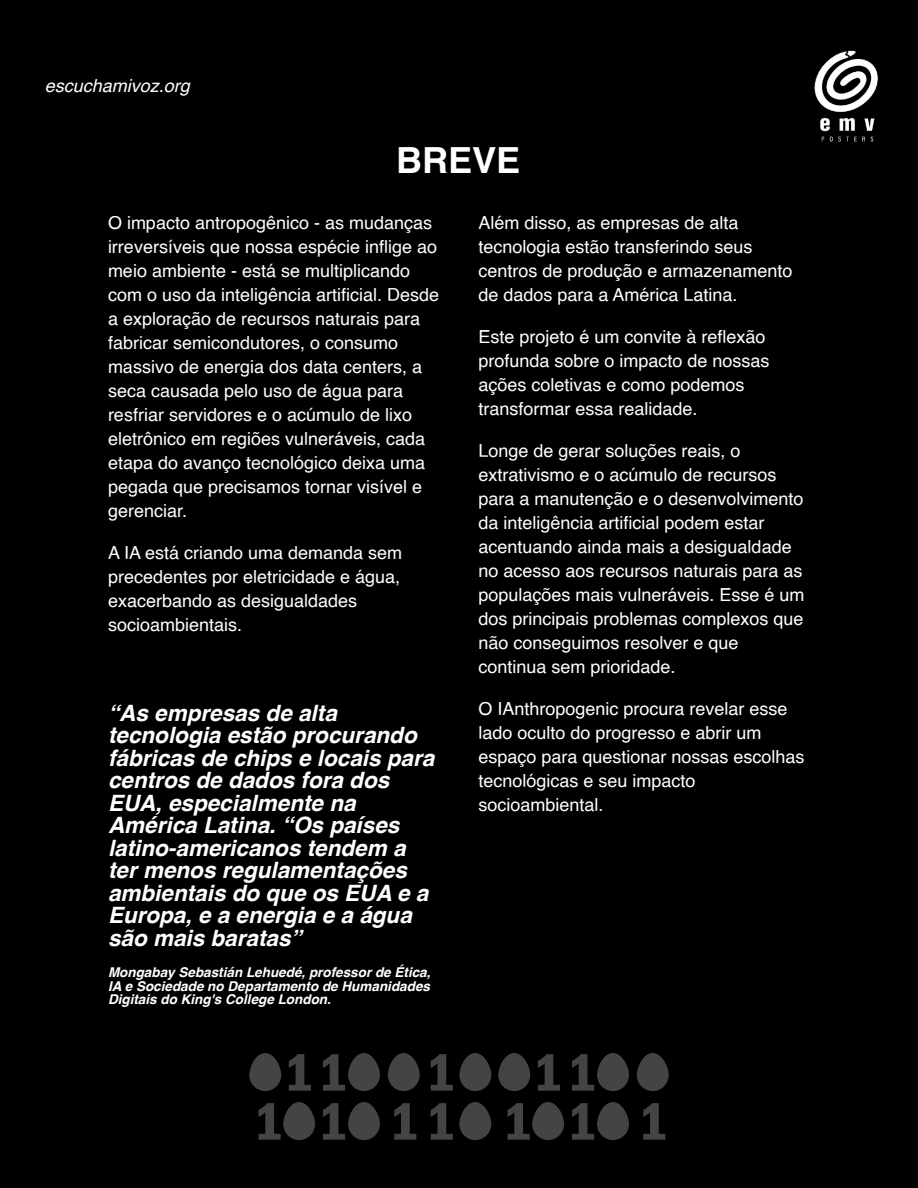
<style>
.page{position:relative;width:918px;height:1188px;background:#000}
.page>*{position:absolute;margin:0;border:0;box-sizing:border-box;transform-origin:0 0}
.t1{font:700 36px "Helvetica";color:#fff}
.t2{font:italic 700 22.5px/22.5px "Helvetica";color:#fff}
.t3{font:18px/24px "Helvetica";color:#fff}
.t4{font:italic 18px "Helvetica";color:#fff}
.t5{font:italic 700 13.5px/13.5px "Helvetica";color:#fff;text-align:justify}
</style>
<div class="page">
<div style="left:348px;top:1053px;width:32px;height:38px;background:#454444;border-radius:16px"></div>
<div style="left:388px;top:1053px;width:32px;height:38px;background:#454444;border-radius:16px"></div>
<svg style="left:323px;top:1054px;width:22px;height:37px"></svg>
<svg style="left:431px;top:1054px;width:22px;height:37px"></svg>
<div style="left:249px;top:1053px;width:32px;height:38px;background:#454444;border-radius:16px"></div>
<svg style="left:289px;top:1054px;width:22px;height:37px"></svg>
<div style="left:459px;top:1053px;width:32px;height:38px;background:#454444;border-radius:16px"></div>
<svg style="left:323px;top:1103px;width:22px;height:37px"></svg>
<svg style="left:431px;top:1103px;width:22px;height:37px"></svg>
<div style="left:283px;top:1102px;width:32px;height:38px;background:#454444;border-radius:16px"></div>
<svg style="left:259px;top:1103px;width:22px;height:37px"></svg>
<div style="left:459px;top:1102px;width:32px;height:38px;background:#454444;border-radius:16px"></div>
<svg style="left:394px;top:1103px;width:22px;height:37px"></svg>
<div style="left:597px;top:1053px;width:32px;height:38px;background:#454444;border-radius:16px"></div>
<div style="left:637px;top:1053px;width:32px;height:38px;background:#454444;border-radius:16px"></div>
<svg style="left:572px;top:1054px;width:22px;height:37px"></svg>
<div style="left:498px;top:1053px;width:32px;height:38px;background:#454444;border-radius:16px"></div>
<svg style="left:538px;top:1054px;width:22px;height:37px"></svg>
<div style="left:597px;top:1102px;width:32px;height:38px;background:#454444;border-radius:16px"></div>
<svg style="left:572px;top:1103px;width:22px;height:37px"></svg>
<div style="left:532px;top:1102px;width:32px;height:38px;background:#454444;border-radius:16px"></div>
<svg style="left:508px;top:1103px;width:22px;height:37px"></svg>
<svg style="left:643px;top:1103px;width:22px;height:37px"></svg>
<div style="left:348px;top:1102px;width:32px;height:38px;background:#454444;border-radius:16px"></div>
<img style="left:814px;top:50px;width:64px;height:92px">
<p class="t4" style="left:45px;top:79px;width:147px">escuchamivoz.org</p>
<h1 class="t1" style="left:396px;top:146px;width:126px">BREVE</h1>
<p class="t3" style="left:108px;top:212px;width:333px">O impacto antropogênico - as mudanças irreversíveis que nossa espécie inflige ao meio ambiente - está se multiplicando com o uso da inteligência artificial. Desde a exploração de recursos naturais para fabricar semicondutores, o consumo massivo de energia dos data centers, a seca causada pelo uso de água para resfriar servidores e o acúmulo de lixo eletrônico em regiões vulneráveis, cada etapa do avanço tecnológico deixa uma pegada que precisamos tornar visível e gerenciar.</p>
<p class="t3" style="left:108px;top:542px;width:296px">A IA está criando uma demanda sem precedentes por eletricidade e água, exacerbando as desigualdades socioambientais.</p>
<p class="t2" style="left:108px;top:703px;width:328px">“As empresas de alta tecnologia estão procurando fábricas de chips e locais para centros de dados fora dos<br>EUA, especialmente na<br>América Latina. “Os países latino-americanos tendem a ter menos regulamentações ambientais do que os EUA e a<br>Europa, e a energia e a água são mais baratas”</p>
<p class="t5" style="left:108px;top:966px;width:324px">Mongabay Sebastián Lehuedé, professor de Ética, IA e Sociedade no Departamento de Humanidades Digitais do King's College London.</p>
<p class="t3" style="left:478px;top:212px;width:316px">Além disso, as empresas de alta tecnologia estão transferindo seus centros de produção e armazenamento de dados para a América Latina.</p>
<p class="t3" style="left:478px;top:326px;width:293px">Este projeto é um convite à reflexão profunda sobre o impacto de nossas ações coletivas e como podemos transformar essa realidade.</p>
<p class="t3" style="left:478px;top:440px;width:328px">Longe de gerar soluções reais, o extrativismo e o acúmulo de recursos para a manutenção e o desenvolvimento da inteligência artificial podem estar acentuando ainda mais a desigualdade no acesso aos recursos naturais para as populações mais vulneráveis. Esse é um dos principais problemas complexos que não conseguimos resolver e que continua sem prioridade.</p>
<p class="t3" style="left:478px;top:698px;width:328px">O IAnthropogenic procura revelar esse lado oculto do progresso e abrir um espaço para questionar nossas escolhas tecnológicas e seu impacto socioambiental.</p>
</div>
